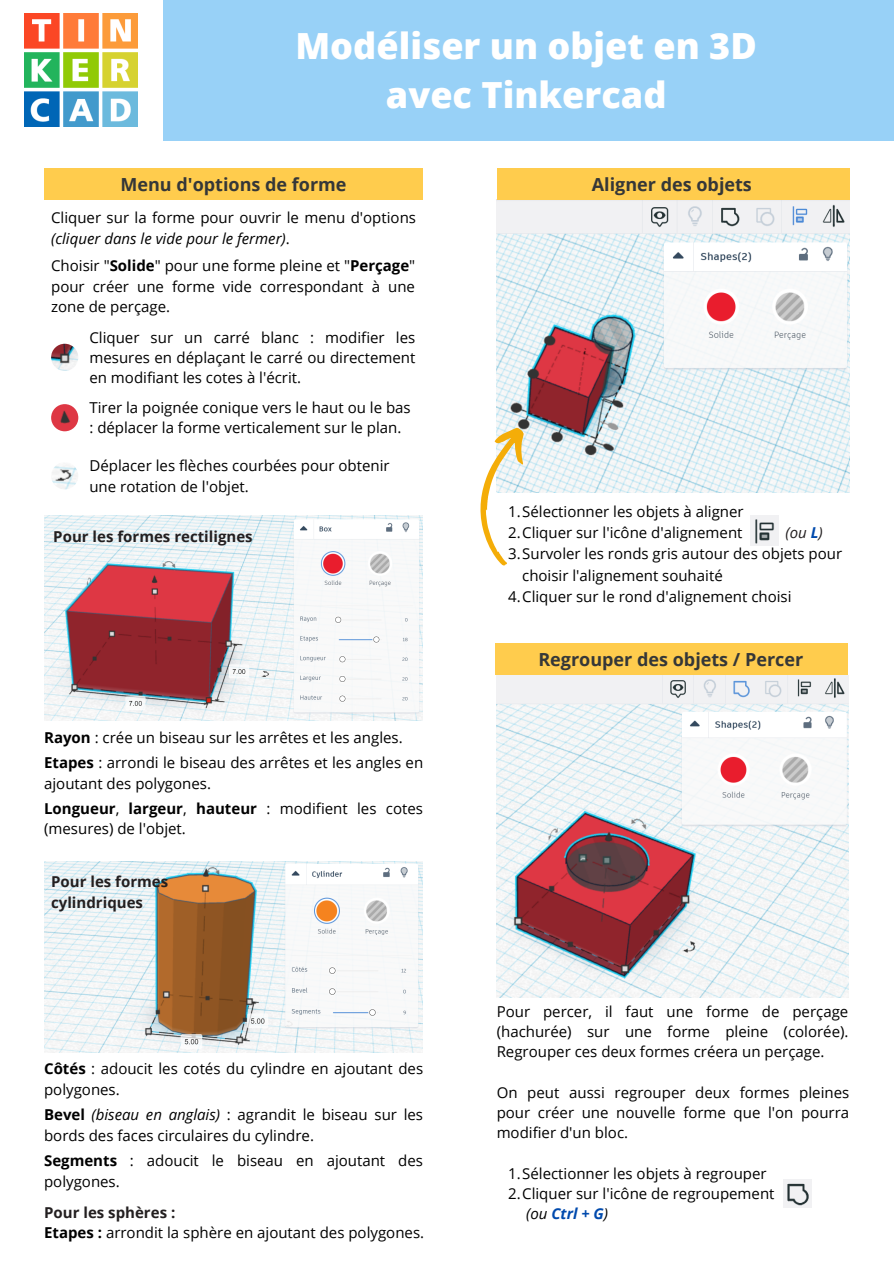
<style>
.page{position:relative;width:894px;height:1264px;background:#fff}
.page>*{position:absolute;margin:0;border:0;box-sizing:border-box;transform-origin:0 0}
.t1{font:800 36px "Open Sans";color:#fff}
.t2{font:700 18px "Open Sans";color:#353738}
.t3{font:15px/20.2px "Open Sans";color:#000}
.t4{font:700 15px "Open Sans";color:#231f20}
.t5{font:italic 15px "Open Sans";color:#231f20}
.s1{font-style:italic}
.s2{font-weight:700}
.s3{font-weight:700;color:#004aad}
.s4{font-weight:700;font-style:italic;color:#004aad}
</style>
<div class="page">
<div style="left:164px;top:0;width:729px;height:141px;background:#98d1f7"></div>
<img style="left:25px;top:14px;width:112px;height:112px">
<img style="left:496px;top:199px;width:353px;height:293px">
<div style="left:496px;top:168px;width:353px;height:31px;background:#ffcc4d"></div>
<img style="left:750px;top:515px;width:28px;height:30px">
<svg style="left:480px;top:422px;width:52px;height:144px"></svg>
<div style="left:495px;top:643px;width:353px;height:32px;background:#ffcc4d"></div>
<img style="left:496px;top:675px;width:352px;height:322px">
<img style="left:783px;top:1179px;width:28px;height:28px">
<div style="left:44px;top:168px;width:378px;height:31px;background:#ffcc4d"></div>
<img style="left:44px;top:515px;width:378px;height:205px">
<img style="left:44px;top:861px;width:378px;height:190px">
<img style="left:51px;top:344px;width:27px;height:27px;border-radius:50%">
<img style="left:51px;top:404px;width:27px;height:27px;border-radius:50%">
<img style="left:51px;top:462px;width:27px;height:27px;border-radius:50%">
<p class="t1" style="left:295px;top:20px;width:462px">Modéliser un objet en 3D</p>
<p class="t1" style="left:386px;top:70px;width:282px">avec Tinkercad</p>
<p class="t2" style="left:120px;top:171px;width:227px">Menu d'options de forme</p>
<p class="t3" style="left:51px;top:207px;width:366px">Cliquer sur la forme pour ouvrir le menu d'options <span class="s1">(cliquer dans le vide pour le fermer)</span>.</p>
<p class="t3" style="left:51px;top:255px;width:365px;text-align:justify">Choisir "<span class="s2">Solide</span>" pour une forme pleine et "<span class="s2">Perçage</span>" pour créer une forme vide correspondant à une zone de perçage.</p>
<p class="t3" style="left:89px;top:327px;width:327px;text-align:justify">Cliquer sur un carré blanc : modifier les mesures en déplaçant le carré ou directement en modifiant les cotes à l'écrit.</p>
<p class="t3" style="left:89px;top:397px;width:323px">Tirer la poignée conique vers le haut ou le bas : déplacer la forme verticalement sur le plan.</p>
<p class="t3" style="left:89px;top:455px;width:301px">Déplacer les flèches courbées pour obtenir une rotation de l'objet.</p>
<p class="t4" style="left:53px;top:526px;width:201px">Pour les formes rectilignes</p>
<p class="t3" style="left:44px;top:727px;width:360px"><span class="s2">Rayon</span> : crée un biseau sur les arrêtes et les angles.</p>
<p class="t3" style="left:44px;top:751px;width:380px;line-height:20.7px"><span class="s2">Etapes</span> : arrondi le biseau des arrêtes et les angles en ajoutant des polygones.</p>
<p class="t3" style="left:44px;top:797px;width:380px;line-height:20.7px"><span class="s2">Longueur</span>, <span class="s2">largeur</span>, <span class="s2">hauteur</span> : modifient les cotes (mesures) de l'objet.</p>
<p class="t4" style="left:51px;top:871px;width:119px">Pour les formes</p>
<p class="t4" style="left:51px;top:891px;width:93px">cylindriques</p>
<p class="t3" style="left:44px;top:1057px;width:380px;line-height:21px"><span class="s2">Côtés</span> : adoucit les cotés du cylindre en ajoutant des polygones.</p>
<p class="t3" style="left:44px;top:1103px;width:380px;line-height:21px"><span class="s2">Bevel</span> <span class="s1">(biseau en anglais)</span> : agrandit le biseau sur les bords des faces circulaires du cylindre.</p>
<p class="t3" style="left:44px;top:1149px;width:380px;line-height:21px"><span class="s2">Segments</span> : adoucit le biseau en ajoutant des polygones.</p>
<p class="t4" style="left:44px;top:1201px;width:133px">Pour les sphères :</p>
<p class="t3" style="left:44px;top:1222px;width:381px"><span class="s2">Etapes :</span> arrondit la sphère en ajoutant des polygones.</p>
<p class="t2" style="left:591px;top:171px;width:161px">Aligner des objets</p>
<p class="t3" style="left:508px;top:500px;width:237px">1.Sélectionner les objets à aligner</p>
<p class="t3" style="left:508px;top:522px;width:236px">2.Cliquer sur l'icône d'alignement</p>
<p class="t5" style="left:785px;top:522px;width:39px">(ou <span class="s3">L</span>)</p>
<p class="t3" style="left:522px;top:543px;width:321px;line-height:21.5px;text-indent:-14px">3.Survoler les ronds gris autour des objets pour choisir l'alignement souhaité</p>
<p class="t3" style="left:508px;top:586px;width:285px">4.Cliquer sur le rond d'alignement choisi</p>
<p class="t2" style="left:538px;top:647px;width:266px">Regrouper des objets / Percer</p>
<p class="t3" style="left:496px;top:1000px;width:353px;text-align:justify">Pour percer, il faut une forme de perçage (hachurée) sur une forme pleine (colorée).<br>Regrouper ces deux formes créera un perçage.</p>
<p class="t3" style="left:496px;top:1081px;width:354px;text-align:justify">On peut aussi regrouper deux formes pleines pour créer une nouvelle forme que l'on pourra modifier d'un bloc.</p>
<p class="t3" style="left:508px;top:1162px;width:260px">1.Sélectionner les objets à regrouper</p>
<p class="t3" style="left:526px;top:1183px;width:250px;text-indent:-18px">2.Cliquer sur l'icône de regroupement <span class="s1">(ou</span> <span class="s4">Ctrl + G</span><span class="s1">)</span></p>
</div>
